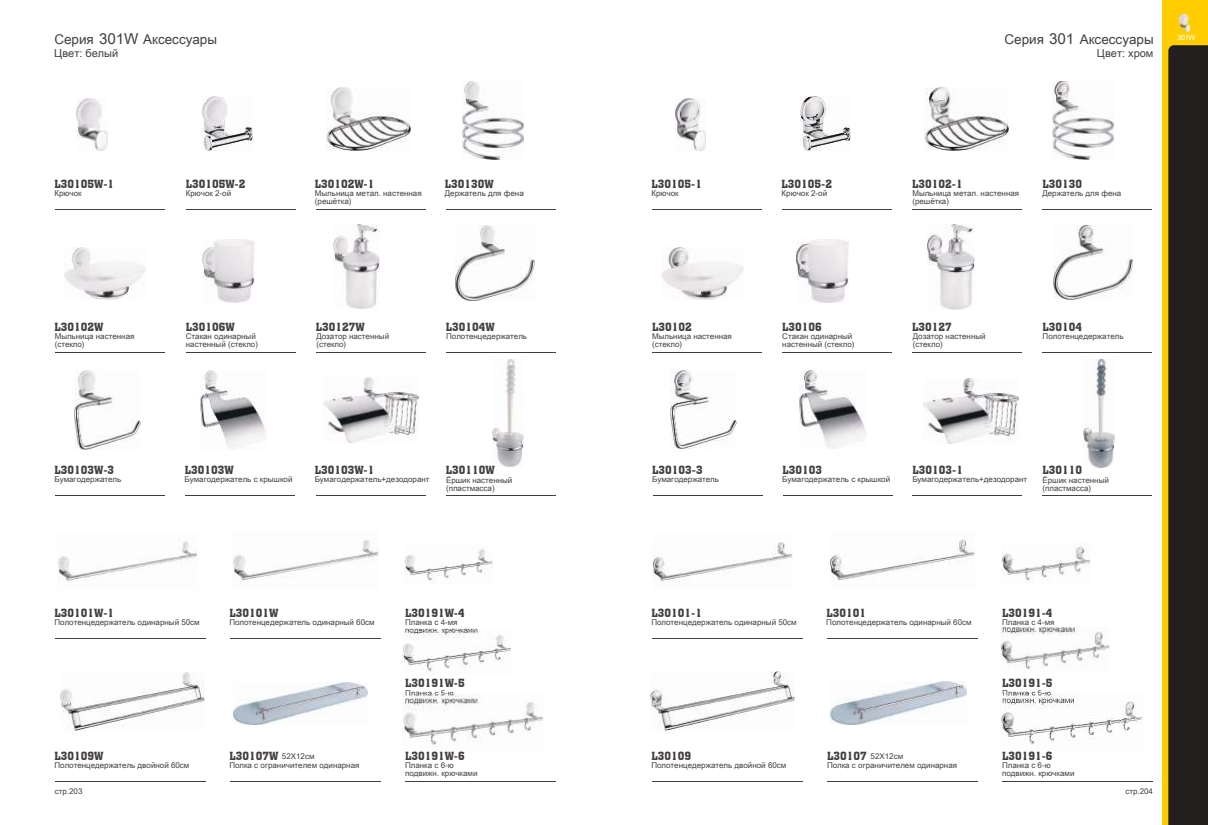
<style>
.page{position:relative;width:1208px;height:825px;background:#fff}
.page>*{position:absolute;margin:0;border:0;box-sizing:border-box;transform-origin:0 0}
.t1{font:13.5px "Arial Unicode MS";color:#433f40}
.t2{font:11px "Aachen BT";color:#433f40}
.t3{font:11px "Arial Unicode MS";color:#433f40}
.t4{font:8px/7.5px "Arial Unicode MS";color:#433f40}
.t5{font:7.3px "Arial Unicode MS";color:#fff}
.s1{font-size:15.1px}
.s2{font-family:"Arial Unicode MS";font-size:8px}
.s3{font-family:"Aachen BT";font-size:11px}
</style>
<div class="page">
<div style="left:1162px;top:0;width:46px;height:825px;background:#ffcd00"></div>
<div style="left:1168px;top:45px;width:40px;height:780px;background:#241f1f"></div>
<img style="left:493px;top:359px;width:30px;height:108px">
<img style="left:1084px;top:360px;width:30px;height:107px">
<img style="left:462px;top:82px;width:61px;height:78px">
<hr style="left:55px;top:781px;width:150px;height:1px;background:#433f40">
<hr style="left:230px;top:781px;width:150px;height:1px;background:#433f40">
<img style="left:233px;top:540px;width:145px;height:45px">
<hr style="left:405px;top:781px;width:150px;height:1px;background:#433f40">
<img style="left:64px;top:248px;width:82px;height:52px">
<img style="left:203px;top:239px;width:52px;height:63px">
<img style="left:333px;top:225px;width:46px;height:84px">
<img style="left:456px;top:226px;width:78px;height:74px">
<img style="left:324px;top:377px;width:94px;height:65px">
<img style="left:74px;top:370px;width:66px;height:79px">
<img style="left:675px;top:98px;width:30px;height:53px">
<img style="left:1052px;top:82px;width:61px;height:77px">
<img style="left:652px;top:542px;width:141px;height:41px">
<img style="left:662px;top:248px;width:81px;height:51px">
<img style="left:797px;top:239px;width:52px;height:63px">
<img style="left:927px;top:225px;width:47px;height:84px">
<img style="left:1053px;top:226px;width:79px;height:74px">
<img style="left:799px;top:371px;width:67px;height:78px">
<img style="left:923px;top:378px;width:95px;height:66px">
<img style="left:670px;top:370px;width:66px;height:79px">
<hr style="left:653px;top:781px;width:150px;height:1px;background:#433f40">
<hr style="left:827px;top:781px;width:151px;height:1px;background:#433f40">
<hr style="left:1002px;top:781px;width:151px;height:1px;background:#433f40">
<hr style="left:652px;top:352px;width:110px;height:1px;background:#433f40">
<hr style="left:782px;top:352px;width:110px;height:1px;background:#433f40">
<hr style="left:912px;top:352px;width:110px;height:1px;background:#433f40">
<hr style="left:652px;top:209px;width:110px;height:1px;background:#433f40">
<hr style="left:782px;top:209px;width:110px;height:1px;background:#433f40">
<hr style="left:912px;top:209px;width:110px;height:1px;background:#433f40">
<hr style="left:1042px;top:352px;width:110px;height:1px;background:#433f40">
<hr style="left:1042px;top:209px;width:110px;height:1px;background:#433f40">
<hr style="left:652px;top:638px;width:150px;height:1px;background:#433f40">
<hr style="left:827px;top:638px;width:150px;height:1px;background:#433f40">
<img style="left:829px;top:539px;width:146px;height:42px">
<img style="left:800px;top:96px;width:51px;height:55px">
<img style="left:924px;top:87px;width:84px;height:63px">
<img style="left:651px;top:672px;width:143px;height:59px">
<hr style="left:55px;top:352px;width:110px;height:1px;background:#433f40">
<hr style="left:186px;top:352px;width:110px;height:1px;background:#433f40">
<hr style="left:316px;top:352px;width:110px;height:1px;background:#433f40">
<img style="left:77px;top:98px;width:30px;height:53px">
<hr style="left:55px;top:209px;width:110px;height:1px;background:#433f40">
<hr style="left:186px;top:209px;width:110px;height:1px;background:#433f40">
<hr style="left:316px;top:209px;width:110px;height:1px;background:#433f40">
<hr style="left:446px;top:352px;width:110px;height:1px;background:#433f40">
<hr style="left:446px;top:209px;width:110px;height:1px;background:#433f40">
<hr style="left:55px;top:638px;width:150px;height:1px;background:#433f40">
<img style="left:200px;top:371px;width:66px;height:78px">
<hr style="left:55px;top:495px;width:110px;height:1px;background:#433f40">
<img style="left:57px;top:541px;width:140px;height:40px">
<hr style="left:230px;top:638px;width:150px;height:1px;background:#433f40">
<img style="left:61px;top:672px;width:144px;height:59px">
<img style="left:327px;top:87px;width:84px;height:63px">
<img style="left:202px;top:96px;width:51px;height:55px">
<img style="left:1179px;top:15px;width:10px;height:17px">
<hr style="left:653px;top:495px;width:109px;height:1px;background:#433f40">
<hr style="left:783px;top:495px;width:109px;height:1px;background:#433f40">
<hr style="left:185px;top:495px;width:110px;height:1px;background:#433f40">
<hr style="left:912px;top:495px;width:110px;height:1px;background:#433f40">
<hr style="left:316px;top:495px;width:110px;height:1px;background:#433f40">
<hr style="left:1042px;top:495px;width:110px;height:1px;background:#433f40">
<hr style="left:446px;top:495px;width:110px;height:1px;background:#433f40">
<img style="left:402px;top:694px;width:141px;height:52px">
<img style="left:402px;top:630px;width:109px;height:42px">
<img style="left:404px;top:549px;width:88px;height:34px">
<img style="left:1000px;top:693px;width:142px;height:52px">
<img style="left:1000px;top:628px;width:109px;height:42px">
<img style="left:1002px;top:546px;width:88px;height:37px">
<img style="left:233px;top:682px;width:134px;height:42px">
<img style="left:830px;top:682px;width:136px;height:42px">
<h1 class="t1" style="left:54px;top:35px;width:164px">Серия <span class="s1">301W</span> Аксессуары</h1>
<h1 class="t1" style="left:1004px;top:35px;width:151px">Серия <span class="s1">301</span> Аксессуары</h1>
<h2 class="t3" style="left:54px;top:49px;width:65px">Цвет: белый</h2>
<h2 class="t3" style="left:1097px;top:49px;width:58px">Цвет: хром</h2>
<p class="t5" style="left:1177px;top:34px;width:20px">301W</p>
<h2 class="t2" style="left:55px;top:179px;width:61px">L30105W-1</h2>
<p class="t4" style="left:54px;top:190px;width:29px">Крючок</p>
<h2 class="t2" style="left:186px;top:179px;width:61px">L30105W-2</h2>
<p class="t4" style="left:186px;top:190px;width:47px">Крючок 2-ой</p>
<h2 class="t2" style="left:315px;top:179px;width:61px">L30102W-1</h2>
<p class="t4" style="left:315px;top:190px;width:108px">Мыльница метал. настенная (решётка)</p>
<h2 class="t2" style="left:445px;top:179px;width:51px">L30130W</h2>
<p class="t4" style="left:445px;top:190px;width:80px">Держатель для фена</p>
<h2 class="t2" style="left:651px;top:179px;width:52px">L30105-1</h2>
<p class="t4" style="left:651px;top:190px;width:29px">Крючок</p>
<h2 class="t2" style="left:781px;top:179px;width:52px">L30105-2</h2>
<p class="t4" style="left:781px;top:190px;width:47px">Крючок 2-ой</p>
<h2 class="t2" style="left:912px;top:179px;width:52px">L30102-1</h2>
<p class="t4" style="left:912px;top:190px;width:108px">Мыльница метал. настенная (решётка)</p>
<h2 class="t2" style="left:1042px;top:179px;width:41px">L30130</h2>
<p class="t4" style="left:1042px;top:190px;width:80px">Держатель для фена</p>
<h2 class="t2" style="left:55px;top:322px;width:51px">L30102W</h2>
<p class="t4" style="left:55px;top:333px;width:81px">Мыльница настенная (стекло)</p>
<h2 class="t2" style="left:186px;top:322px;width:51px">L30106W</h2>
<p class="t4" style="left:186px;top:333px;width:74px">Стакан одинарный настенный (стекло)</p>
<h2 class="t2" style="left:316px;top:322px;width:51px">L30127W</h2>
<p class="t4" style="left:316px;top:333px;width:74px">Дозатор настенный (стекло)</p>
<h2 class="t2" style="left:446px;top:322px;width:51px">L30104W</h2>
<p class="t4" style="left:446px;top:333px;width:82px">Полотенцедержатель</p>
<h2 class="t2" style="left:652px;top:322px;width:41px">L30102</h2>
<p class="t4" style="left:652px;top:333px;width:81px">Мыльница настенная (стекло)</p>
<h2 class="t2" style="left:782px;top:322px;width:41px">L30106</h2>
<p class="t4" style="left:782px;top:333px;width:74px">Стакан одинарный настенный (стекло)</p>
<h2 class="t2" style="left:912px;top:322px;width:41px">L30127</h2>
<p class="t4" style="left:913px;top:333px;width:74px">Дозатор настенный (стекло)</p>
<h2 class="t2" style="left:1042px;top:322px;width:41px">L30104</h2>
<p class="t4" style="left:1042px;top:333px;width:82px">Полотенцедержатель</p>
<h2 class="t2" style="left:55px;top:465px;width:61px">L30103W-3</h2>
<h2 class="t2" style="left:185px;top:465px;width:51px">L30103W</h2>
<p class="t4" style="left:185px;top:476px;width:109px">Бумагодержатель с крышкой</p>
<h2 class="t2" style="left:315px;top:465px;width:61px">L30103W-1</h2>
<p class="t4" style="left:54px;top:476px;width:68px">Бумагодержатель</p>
<p class="t4" style="left:315px;top:476px;width:116px">Бумагодержатель+дезодорант</p>
<h2 class="t2" style="left:446px;top:465px;width:51px">L30110W</h2>
<p class="t4" style="left:446px;top:477px;width:68px">Ёршик настенный (пластмасса)</p>
<h2 class="t2" style="left:652px;top:465px;width:52px">L30103-3</h2>
<h2 class="t2" style="left:782px;top:465px;width:41px">L30103</h2>
<p class="t4" style="left:782px;top:476px;width:109px">Бумагодержатель с крышкой</p>
<h2 class="t2" style="left:912px;top:465px;width:52px">L30103-1</h2>
<p class="t4" style="left:652px;top:476px;width:68px">Бумагодержатель</p>
<p class="t4" style="left:912px;top:476px;width:116px">Бумагодержатель+дезодорант</p>
<h2 class="t2" style="left:1042px;top:465px;width:41px">L30110</h2>
<p class="t4" style="left:1042px;top:477px;width:68px">Ёршик настенный (пластмасса)</p>
<h2 class="t2" style="left:55px;top:608px;width:61px">L30101W-1</h2>
<p class="t4" style="left:54px;top:619px;width:147px">Полотенцедержатель одинарный 50см</p>
<h2 class="t2" style="left:229px;top:608px;width:51px">L30101W</h2>
<p class="t4" style="left:229px;top:619px;width:147px">Полотенцедержатель одинарный 60см</p>
<h2 class="t2" style="left:405px;top:608px;width:61px">L30191W-4</h2>
<p class="t4" style="left:405px;top:619px;width:74px">Планка с 4-мя подвижн. крючками</p>
<h2 class="t2" style="left:651px;top:608px;width:52px">L30101-1</h2>
<p class="t4" style="left:651px;top:619px;width:147px">Полотенцедержатель одинарный 50см</p>
<h2 class="t2" style="left:826px;top:608px;width:41px">L30101</h2>
<p class="t4" style="left:826px;top:619px;width:147px">Полотенцедержатель одинарный 60см</p>
<h2 class="t2" style="left:1002px;top:608px;width:52px">L30191-4</h2>
<p class="t4" style="left:1002px;top:619px;width:54px">Планка с 4-мя</p>
<h2 class="t2" style="left:405px;top:679px;width:61px">L30191W-5</h2>
<p class="t4" style="left:405px;top:690px;width:50px">Планка с 5-ю</p>
<h2 class="t2" style="left:1002px;top:679px;width:52px">L30191-5</h2>
<p class="t4" style="left:1002px;top:690px;width:50px">Планка с 5-ю</p>
<h2 class="t2" style="left:55px;top:751px;width:51px">L30109W</h2>
<p class="t4" style="left:54px;top:762px;width:136px">Полотенцедержатель двойной 60см</p>
<h2 class="t2" style="left:229px;top:751px;width:87px">L30107W <span class="s2">52X12см</span></h2>
<p class="t4" style="left:229px;top:762px;width:132px">Полка с ограничителем одинарная</p>
<h2 class="t2" style="left:405px;top:751px;width:61px">L30191W-6</h2>
<p class="t4" style="left:405px;top:762px;width:74px">Планка с 6-ю подвижн. крючками</p>
<h2 class="t2" style="left:651px;top:751px;width:41px">L30109</h2>
<p class="t4" style="left:651px;top:762px;width:136px">Полотенцедержатель двойной 60см</p>
<p class="t4" style="left:827px;top:753px;width:132px;line-height:8.6px"><span class="s3">L30107</span> 52X12см<br>Полка с ограничителем одинарная</p>
<h2 class="t2" style="left:1002px;top:751px;width:52px">L30191-6</h2>
<p class="t4" style="left:1002px;top:762px;width:74px">Планка с 6-ю подвижн. крючками</p>
<p class="t4" style="left:55px;top:789px;width:29px">стр.203</p>
<p class="t4" style="left:1125px;top:789px;width:29px">стр.204</p>
</div>
